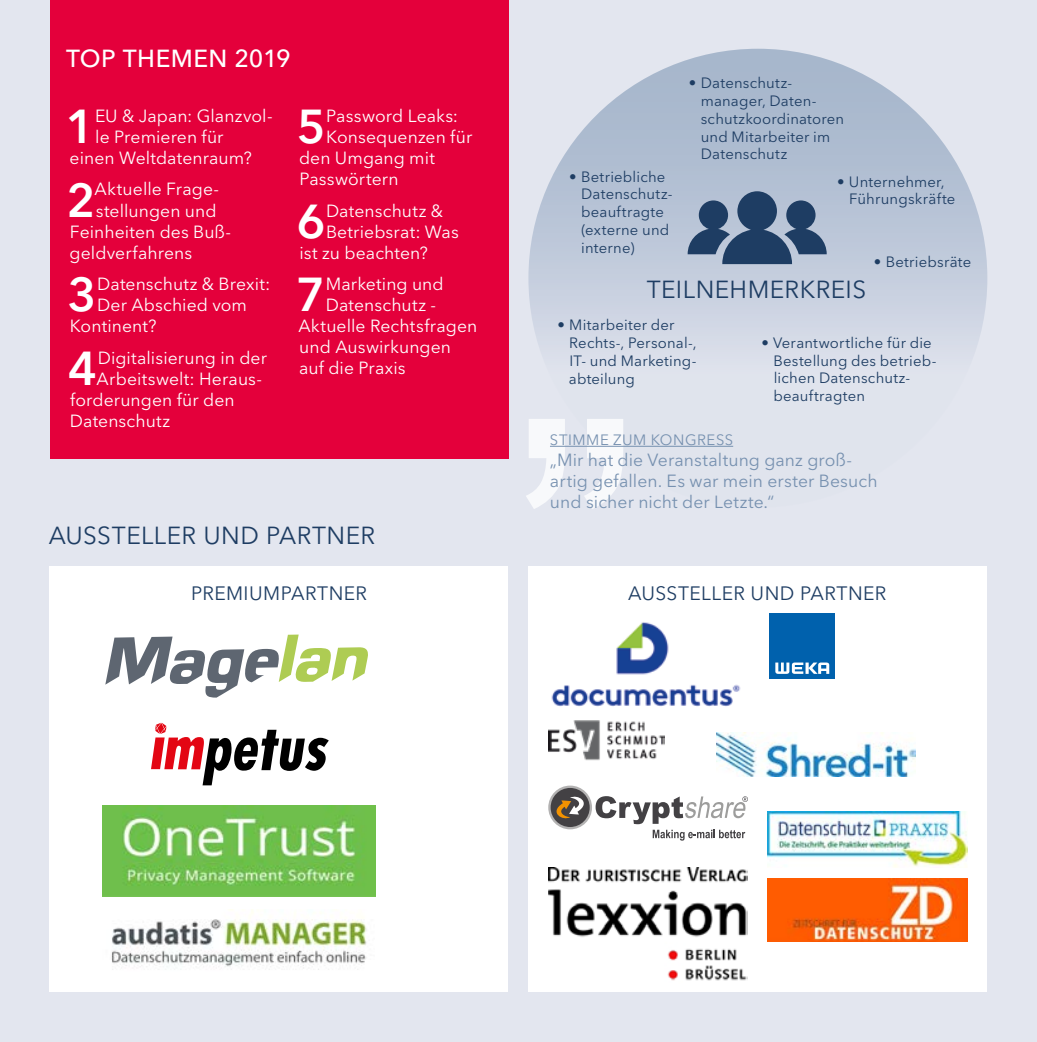
<style>
.page{position:relative;width:1037px;height:1042px;background:#e3e6ef}
.page>*{position:absolute;margin:0;border:0;box-sizing:border-box;transform-origin:0 0}
.t1{font:600 47.07px "Avenir Next LT Pro";color:#fff}
.t2{font:24.5px "Avenir Next LT Pro";letter-spacing:.02em;color:#1e3d63}
.t3{font:500 24.5px "Avenir Next LT Pro";letter-spacing:.01em;color:#fff}
.t4{font:19.25px "Avenir Next LT Pro";letter-spacing:.025em;color:#1e3d63}
.t5{font:17.5px "Avenir Next LT Pro";letter-spacing:.005em;color:#fff}
.t6{font:17.5px/21px "Avenir Next LT Pro";letter-spacing:.005em;color:#7791b0}
.t7{font:14.88px/17.8px "Avenir Next LT Pro";letter-spacing:.015em;color:#1e3d63}
.t8{font:14.88px "Avenir Next LT Pro";letter-spacing:.035em;color:#7791b0}
</style>
<div class="page">
<div style="left:50px;top:566px;width:458px;height:426px;background:#fff"></div>
<div style="left:528px;top:566px;width:459px;height:426px;background:#fff"></div>
<div style="left:50px;top:0;width:458px;height:458px;background:#e4003b"></div>
<div style="left:528px;top:49px;width:459px;height:459px;background:linear-gradient(to bottom,#a1b2c9,#ebedf4);border-radius:50%"></div>
<svg style="left:105px;top:634px;width:263px;height:63px"></svg>
<svg style="left:151px;top:722px;width:178px;height:63px"></svg>
<img style="left:103px;top:805px;width:272px;height:91px">
<img style="left:111px;top:909px;width:256px;height:61px">
<img style="left:551px;top:622px;width:190px;height:85px">
<img style="left:548px;top:696px;width:117px;height:65px">
<img style="left:548px;top:867px;width:200px;height:114px">
<svg style="left:548px;top:785px;width:44px;height:44px"></svg>
<div style="left:551px;top:788px;width:39px;height:39px;background:#434144;border-radius:50%"></div>
<svg style="left:548px;top:793px;width:200px;height:31px"></svg>
<svg style="left:653px;top:830px;width:92px;height:10px"></svg>
<img style="left:768px;top:811px;width:199px;height:56px">
<img style="left:717px;top:732px;width:199px;height:44px">
<img style="left:768px;top:879px;width:199px;height:63px">
<svg style="left:526px;top:419px;width:97px;height:90px"></svg>
<hr style="left:550px;top:446px;width:183px;height:1px;background:#7791b0">
<svg style="left:687px;top:191px;width:140px;height:73px;background:#5f7693"></svg>
<svg style="left:769px;top:613px;width:66px;height:66px;background:#156eb3"></svg>
<h2 class="t3" style="left:66px;top:44px;width:226px">TOP THEMEN 2019</h2>
<h1 class="t1" style="left:66px;top:98px;width:30px">1</h1>
<p class="t5" style="left:95px;top:105px;width:179px">EU &amp; Japan: Glanzvol-</p>
<p class="t5" style="left:95px;top:126px;width:130px">le Premieren für</p>
<p class="t5" style="left:70px;top:147px;width:184px">einen Weltdatenraum?</p>
<h1 class="t1" style="left:66px;top:171px;width:30px">2</h1>
<p class="t5" style="left:95px;top:179px;width:126px">Aktuelle Frage-</p>
<p class="t5" style="left:96px;top:200px;width:122px">stellungen und</p>
<p class="t5" style="left:70px;top:221px;width:163px">Feinheiten des Buß-</p>
<p class="t5" style="left:70px;top:242px;width:124px">geldverfahrens</p>
<h1 class="t1" style="left:68px;top:266px;width:30px">3</h1>
<p class="t5" style="left:97px;top:273px;width:175px">Datenschutz &amp; Brexit:</p>
<p class="t5" style="left:97px;top:294px;width:151px">Der Abschied vom</p>
<p class="t5" style="left:70px;top:315px;width:88px">Kontinent?</p>
<h1 class="t1" style="left:68px;top:339px;width:30px">4</h1>
<p class="t5" style="left:98px;top:347px;width:171px">Digitalisierung in der</p>
<p class="t5" style="left:97px;top:368px;width:167px">Arbeitswelt: Heraus-</p>
<p class="t5" style="left:70px;top:389px;width:166px">forderungen für den</p>
<p class="t5" style="left:70px;top:410px;width:102px">Datenschutz</p>
<h1 class="t1" style="left:297px;top:98px;width:30px">5</h1>
<p class="t5" style="left:326px;top:105px;width:133px">Password Leaks:</p>
<p class="t5" style="left:326px;top:126px;width:147px">Konsequenzen für</p>
<p class="t5" style="left:299px;top:147px;width:137px">den Umgang mit</p>
<p class="t5" style="left:299px;top:168px;width:101px">Passwörtern</p>
<h1 class="t1" style="left:297px;top:192px;width:30px">6</h1>
<p class="t5" style="left:326px;top:200px;width:119px">Datenschutz &amp;</p>
<p class="t5" style="left:326px;top:221px;width:134px">Betriebsrat: Was</p>
<p class="t5" style="left:299px;top:242px;width:130px">ist zu beachten?</p>
<h1 class="t1" style="left:296px;top:266px;width:30px">7</h1>
<p class="t5" style="left:326px;top:273px;width:119px">Marketing und</p>
<p class="t5" style="left:326px;top:294px;width:110px">Datenschutz -</p>
<p class="t5" style="left:298px;top:315px;width:180px">Aktuelle Rechtsfragen</p>
<p class="t5" style="left:299px;top:336px;width:153px">und Auswirkungen</p>
<p class="t5" style="left:299px;top:357px;width:108px">auf die Praxis</p>
<h2 class="t2" style="left:49px;top:521px;width:328px">AUSSTELLER UND PARTNER</h2>
<p class="t7" style="left:581px;top:167px;width:93px;text-indent:-12px">• Betriebliche<br>Datenschutz&shy;beauftragte (externe und interne)</p>
<p class="t7" style="left:701px;top:74px;width:145px;text-indent:-12px">• Datenschutz&shy;manager, Daten&shy;schutzkoordinatoren und Mitarbeiter im<br>Datenschutz</p>
<p class="t7" style="left:849px;top:172px;width:108px;text-indent:-12px">• Unternehmer,<br>Führungskräfte</p>
<p class="t7" style="left:874px;top:253px;width:99px">• Betriebsräte</p>
<h2 class="t2" style="left:647px;top:274px;width:221px">TEILNEHMERKREIS</h2>
<p class="t7" style="left:569px;top:316px;width:129px;text-indent:-12px">• Mitarbeiter der<br>Rechts-, Personal-,<br>IT- und Marketing&shy;abteilung</p>
<p class="t7" style="left:773px;top:334px;width:165px;text-indent:-12px">• Verantwortliche für die<br>Bestellung des betrieb&shy;lichen Datenschutz&shy;beauftragten</p>
<p class="t8" style="left:550px;top:431px;width:185px">STIMME ZUM KONGRESS</p>
<p class="t6" style="left:550px;top:449px;width:329px">„Mir hat die Veranstaltung ganz groß&shy;artig gefallen. Es war mein erster Besuch und sicher nicht der Letzte.“</p>
<p class="t4" style="left:191px;top:581px;width:178px">PREMIUMPARTNER</p>
<p class="t4" style="left:628px;top:581px;width:260px">AUSSTELLER UND PARTNER</p>
</div>
